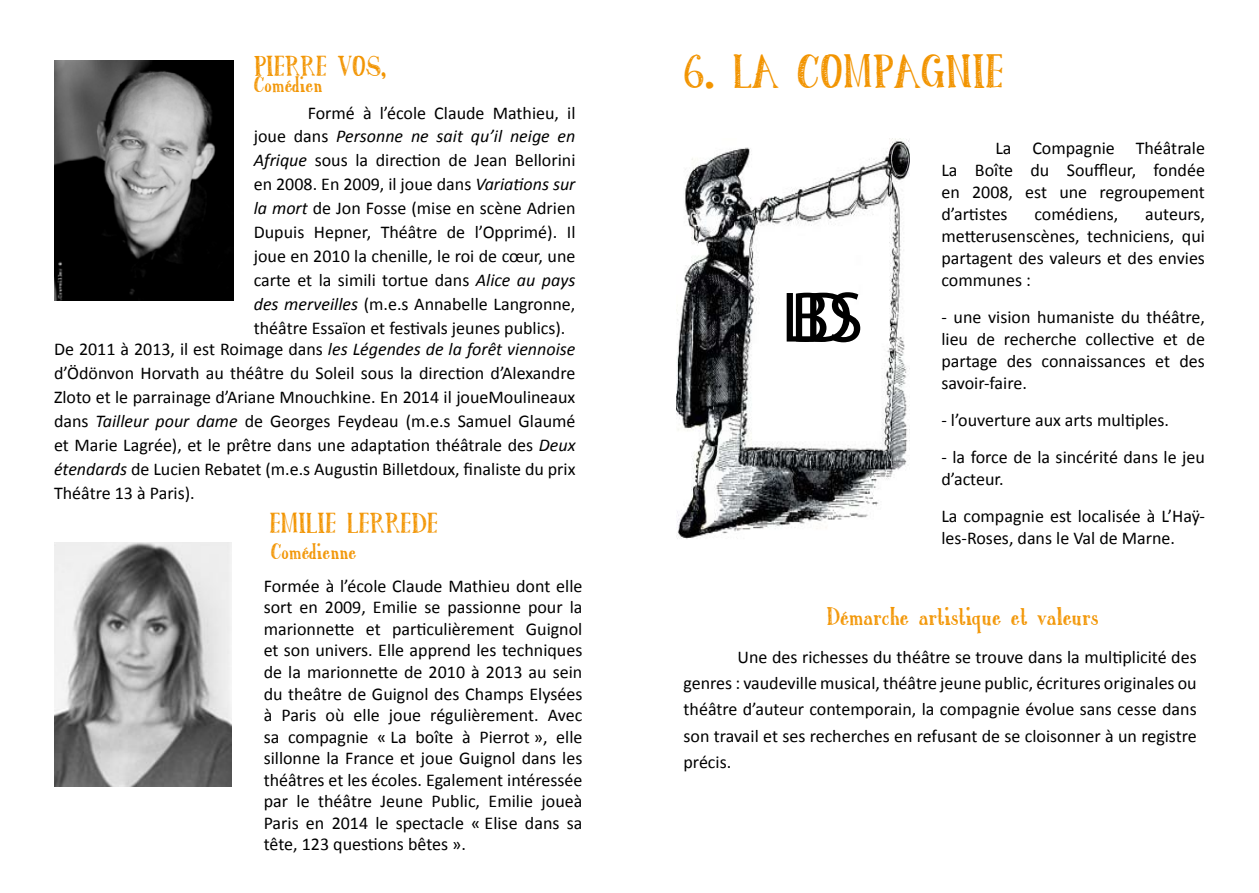
<style>
.page{position:relative;width:1259px;height:893px;background:#fff}
.page>*{position:absolute;margin:0;border:0;box-sizing:border-box;transform-origin:0 0}
.t1{font:72px "Myriad Pro";color:#000}
.t2{font:45px "Austie Bost Roman Holiday Sketch";color:#f29400}
.t3{font:27px "Austie Bost Roman Holiday Sketch";color:#f29400}
.t4{font:24px "Austie Bost Roman Holiday Sketch";color:#f29400}
.t5{font:21px "Austie Bost Roman Holiday Sketch";color:#f29400}
.t6{font:18px/24px "Calibri";color:#000;text-align:justify}
.s1{font-style:italic}
</style>
<div class="page">
<img style="left:676px;top:139px;width:234px;height:400px">
<img style="left:54px;top:61px;width:180px;height:240px">
<img style="left:54px;top:543px;width:178px;height:244px">
<h3 class="t3" style="left:254px;top:50px;width:26px">Pierre</h3>
<h3 class="t3" style="left:338px;top:50px;width:50px">Vos,</h3>
<p class="t5" style="left:254px;top:72px;width:70px">Comédien</p>
<p class="t6" style="left:254px;top:100px;width:323px;text-indent:54px">Formé à l’école Claude Mathieu, il joue dans <span class="s1">Personne ne sait qu’il neige en Afrique</span> sous la direction de Jean Bellorini en 2008. En 2009, il joue dans <span class="s1">Variations sur la mort</span> de Jon Fosse (mise en scène Adrien Dupuis Hepner, Théâtre de l’Opprimé). Il joue en 2010 la chenille, le roi de cœur, une carte et la simili tortue dans <span class="s1">Alice au pays des merveilles</span> (m.e.s Annabelle Langronne, théâtre Essaïon et festivals jeunes publics).</p>
<p class="t6" style="left:54px;top:336px;width:523px">De 2011 à 2013, il est Roimage dans <span class="s1">les Légendes de la forêt viennoise </span>d’Ödönvon Horvath au théâtre du Soleil sous la direction d’Alexandre Zloto et le parrainage d’Ariane Mnouchkine. En 2014 il joueMoulineaux dans <span class="s1">Tailleur pour dame</span> de Georges Feydeau (m.e.s Samuel Glaumé et Marie Lagrée), et le prêtre dans une adaptation théâtrale des <span class="s1">Deux étendards</span> de Lucien Rebatet (m.e.s Augustin Billetdoux, finaliste du prix Théâtre 13 à Paris).</p>
<h3 class="t3" style="left:269px;top:508px;width:170px">EMILIE LERREDE</h3>
<p class="t5" style="left:271px;top:539px;width:87px">Comédienne</p>
<p class="t6" style="left:264px;top:574px;width:320px;line-height:21.6px">Formée à l’école Claude Mathieu dont elle sort en 2009, Emilie se passionne pour la marionnette et particulièrement Guignol et son univers. Elle apprend les techniques de la marionnette de 2010 à 2013 au sein du theâtre de Guignol des Champs Elysées à Paris où elle joue régulièrement. Avec sa compagnie « La boîte à Pierrot », elle sillonne la France et joue Guignol dans les théâtres et les écoles. Egalement intéressée par le théâtre Jeune Public, Emilie joueà Paris en 2014 le spectacle « Elise dans sa tête, 123 questions bêtes ».</p>
<h2 class="t2" style="left:683px;top:45px;width:321px">6. LA COMPAGNIE</h2>
<h1 class="t1" style="left:781px;top:273px;width:84px">LBDS</h1>
<p class="t6" style="left:941px;top:136px;width:265px;line-height:22px;text-indent:54px">La Compagnie Théâtrale La Boîte du Souffleur, fondée en 2008, est une regroupement d’artistes</p>
<p class="t6" style="left:1034px;top:201px;width:85px">comédiens,</p>
<p class="t6" style="left:941px;top:202px;width:265px;line-height:22px;text-indent:204px">auteurs, metterusenscènes, techniciens, qui partagent des valeurs et des envies communes :</p>
<p class="t6" style="left:941px;top:305px;width:265px;line-height:22px">- une vision humaniste du théâtre, lieu de recherche collective et de partage des connaissances et des savoir-faire.</p>
<p class="t6" style="left:941px;top:407px;width:229px">- l’ouverture aux arts multiples.</p>
<p class="t6" style="left:941px;top:445px;width:265px;line-height:22px">- la force de la sincérité dans le jeu d’acteur.</p>
<p class="t6" style="left:941px;top:504px;width:265px;line-height:22px">La compagnie est localisée à L’Haÿ&shy;les-Roses, dans le Val de Marne.</p>
<h3 class="t4" style="left:826px;top:602px;width:273px">Démarche artistique et valeurs</h3>
<p class="t6" style="left:683px;top:643px;width:515px;line-height:26.4px;text-indent:54px">Une des richesses du théâtre se trouve dans la multiplicité des genres : vaudeville musical, théâtre jeune public, écritures originales ou théâtre d’auteur contemporain, la compagnie évolue sans cesse dans son travail et ses recherches en refusant de se cloisonner à un registre précis.</p>
</div>
